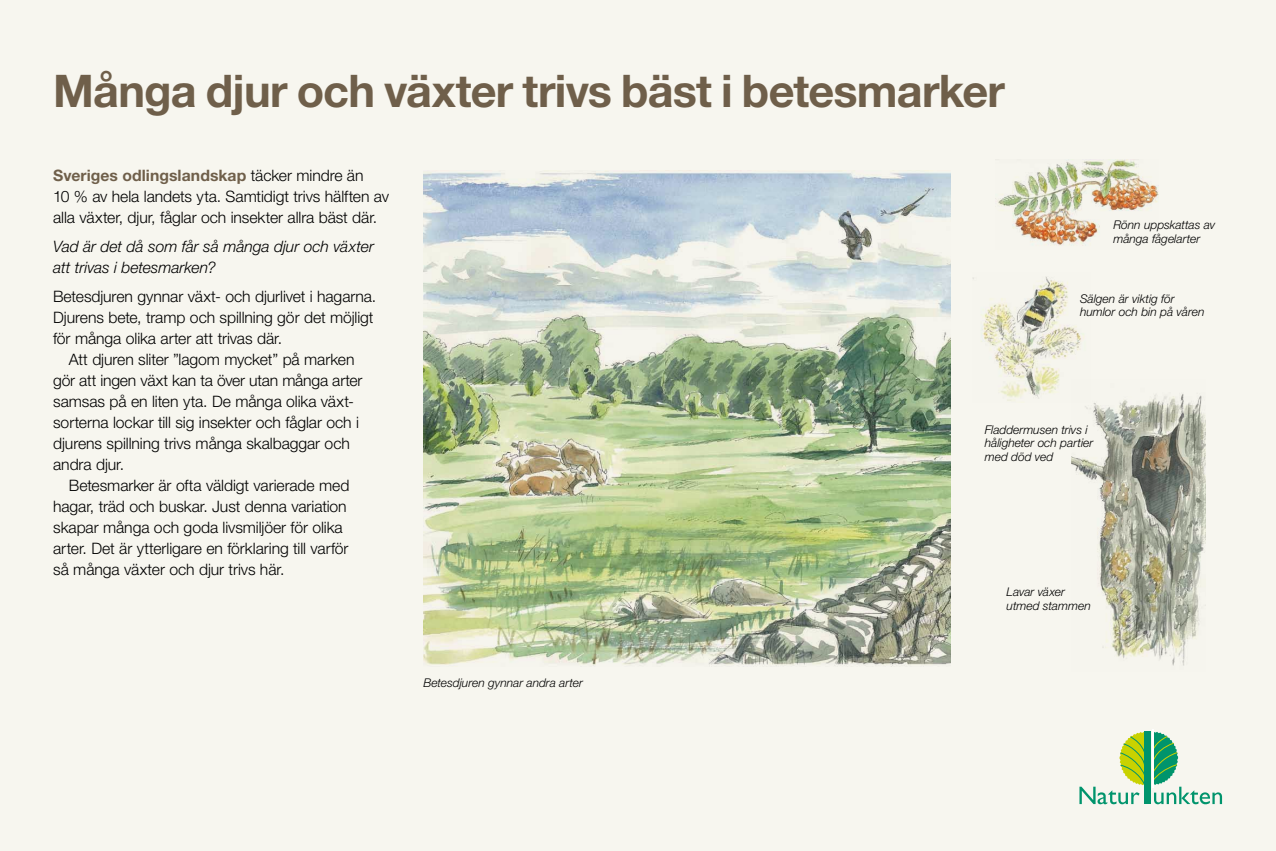
<style>
.page{position:relative;width:1276px;height:851px;background:#fff}
.page>*{position:absolute;margin:0;border:0;box-sizing:border-box;transform-origin:0 0}
.t1{font:700 45px "Helvetica Neue LT Pro";letter-spacing:-.015em;color:#6f5f4a}
.t2{font:300 15.75px/21px "Helvetica Neue LT Pro";letter-spacing:-.005em;color:#000}
.t3{font:italic 300 15.75px/21px "Helvetica Neue LT Pro";letter-spacing:-.005em;color:#000}
.t4{font:italic 300 12px/13.5px "Helvetica Neue LT Pro";letter-spacing:-.005em;color:#000}
.s1{font-weight:700;color:#6f5f4a}
</style>
<div class="page">
<div style="left:0;top:0;width:1276px;height:850px;background:#f7f6ef"></div>
<svg style="left:1152px;top:731px;width:70px;height:73px"></svg>
<hr style="left:1151px;top:728px;width:2px;height:59px;background:#fff">
<svg style="left:1079px;top:731px;width:65px;height:73px"></svg>
<div style="left:1144px;top:731px;width:7px;height:73px;background:#00946c"></div>
<img style="left:423px;top:170px;width:527px;height:496px">
<img style="left:973px;top:277px;width:111px;height:124px">
<img style="left:998px;top:160px;width:160px;height:86px">
<img style="left:1071px;top:380px;width:134px;height:286px">
<h1 class="t1" style="left:53px;top:63px;width:953px">Många djur och växter trivs bäst i betesmarker</h1>
<p class="t2" style="left:53px;top:165px;width:337px"><span class="s1">Sveriges odlingslandskap</span> täcker mindre än<br>10 % av hela landets yta. Samtidigt trivs hälften av alla växter, djur, fåglar och insekter allra bäst där.</p>
<p class="t3" style="left:53px;top:236px;width:322px">Vad är det då som får så många djur och växter att trivas i betesmarken?</p>
<p class="t2" style="left:53px;top:285px;width:325px">Betesdjuren gynnar växt- och djurlivet i hagarna.<br>Djurens bete, tramp och spillning gör det möjligt för många olika arter att trivas där.</p>
<p class="t2" style="left:53px;top:348px;width:311px;text-indent:16px">Att djuren sliter ”lagom mycket” på marken gör att ingen växt kan ta över utan många arter samsas på en liten yta. De många olika växt&shy;sorterna lockar till sig insekter och fåglar och i djurens spillning trivs många skalbaggar och andra djur.</p>
<p class="t2" style="left:53px;top:474px;width:298px;text-indent:16px">Betesmarker är ofta väldigt varierade med hagar, träd och buskar. Just denna variation skapar många och goda livsmiljöer för olika arter. Det är ytterligare en förklaring till varför så många växter och djur trivs här.</p>
<p class="t4" style="left:423px;top:675px;width:161px">Betesdjuren gynnar andra arter</p>
<p class="t4" style="left:1113px;top:218px;width:103px">Rönn uppskattas av många fågelarter</p>
<p class="t4" style="left:1080px;top:291px;width:126px">Sälgen är viktig för humlor och bin på våren</p>
<p class="t4" style="left:985px;top:422px;width:110px">Fladdermusen trivs i håligheter och partier med död ved</p>
<p class="t4" style="left:1006px;top:585px;width:86px">Lavar växer utmed stammen</p>
</div>
